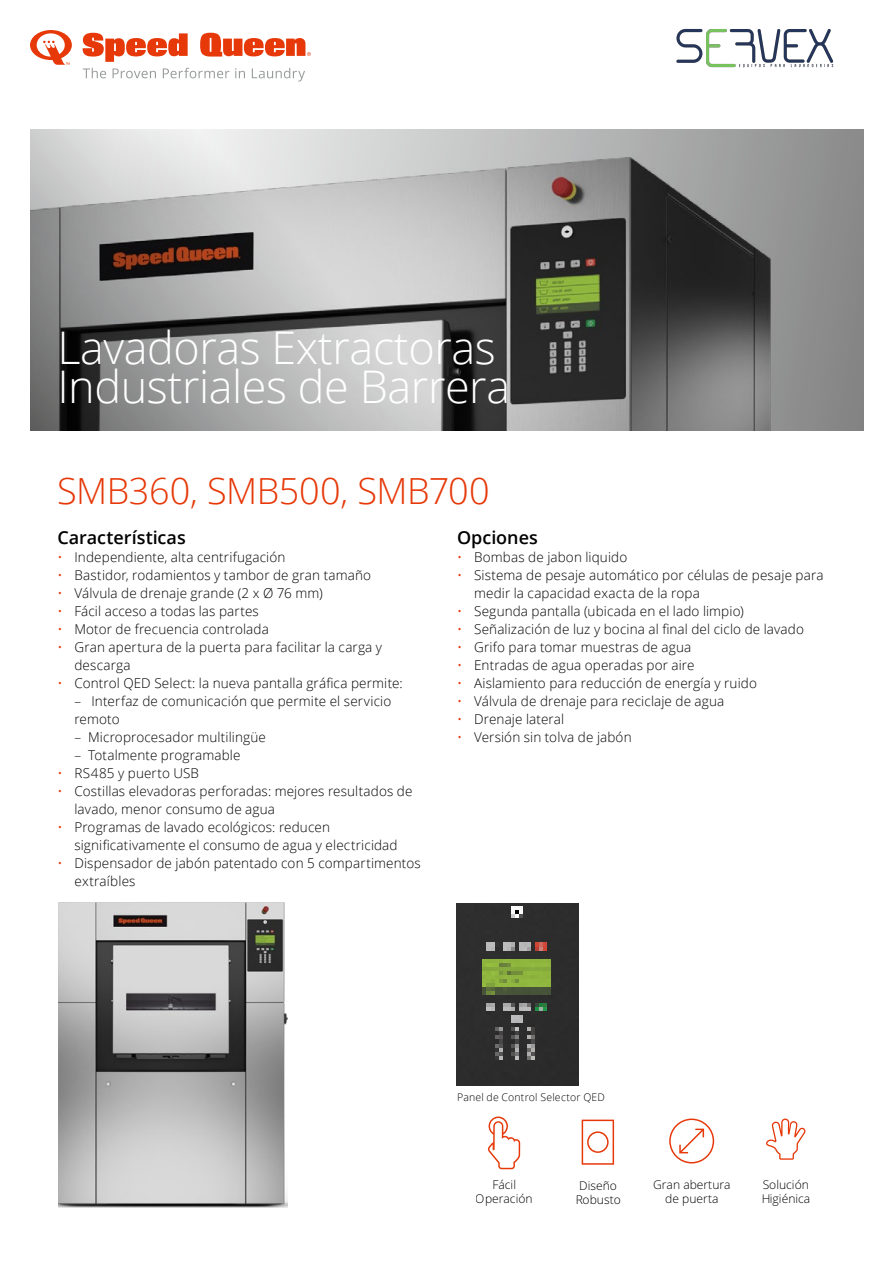
<style>
.page{position:relative;width:893px;height:1263px;background:#fff}
.page>*{position:absolute;margin:0;border:0;box-sizing:border-box;transform-origin:0 0}
.t1{font:300 45px/39px "Open Sans";letter-spacing:-.01em;color:#fff}
.t2{font:300 36px "Open Sans";letter-spacing:-.01em;color:#e63808}
.t3{font:600 18px "Open Sans";color:#000}
.t4{font:300 13.5px/18px "Open Sans";letter-spacing:.01em;color:#000}
.t5{font:300 12.15px/14.5px "Open Sans";color:#000;text-align:center}
.t6{font:300 10.5px "Open Sans";letter-spacing:.02em;color:#000}
.s1{color:#e63808}
</style>
<div class="page">
<svg style="left:83px;top:33px;width:105px;height:29px"></svg>
<svg style="left:200px;top:33px;width:111px;height:24px"></svg>
<svg style="left:30px;top:30px;width:42px;height:35px"></svg>
<svg style="left:83px;top:68px;width:23px;height:10px"></svg>
<svg style="left:113px;top:68px;width:43px;height:10px"></svg>
<svg style="left:163px;top:68px;width:82px;height:10px"></svg>
<svg style="left:252px;top:68px;width:53px;height:14px"></svg>
<img style="left:58px;top:903px;width:230px;height:305px">
<img style="left:457px;top:903px;width:122px;height:182px">
<svg style="left:766px;top:1118px;width:40px;height:42px"></svg>
<svg style="left:488px;top:1116px;width:32px;height:53px"></svg>
<svg style="left:582px;top:1119px;width:32px;height:46px"></svg>
<svg style="left:669px;top:1118px;width:45px;height:45px"></svg>
<svg style="left:30px;top:130px;width:834px;height:301px;background:#8d8d8c"></svg>
<img style="left:676px;top:28px;width:158px;height:40px">
<h1 class="t1" style="left:57px;top:327px;width:454px">Lavadoras Extractoras<br>Industriales de Barrera</h1>
<h2 class="t2" style="left:57px;top:466px;width:434px">SMB360, SMB500, SMB700</h2>
<h3 class="t3" style="left:57px;top:526px;width:130px">Características</h3>
<p class="t4" style="left:57px;top:548px;width:229px"><span class="s1">•</span> Independiente, alta centrifugación</p>
<p class="t4" style="left:57px;top:566px;width:315px"><span class="s1">•</span> Bastidor, rodamientos y tambor de gran tamaño</p>
<p class="t4" style="left:57px;top:584px;width:267px"><span class="s1">•</span> Válvula de drenaje grande (2 x Ø 76 mm)</p>
<p class="t4" style="left:57px;top:602px;width:203px"><span class="s1">•</span> Fácil acceso a todas las partes</p>
<p class="t4" style="left:57px;top:620px;width:213px"><span class="s1">•</span> Motor de frecuencia controlada</p>
<p class="t4" style="left:74px;top:638px;width:309px;text-indent:-17px"><span class="s1">•</span> Gran apertura de la puerta para facilitar la carga y descarga</p>
<p class="t4" style="left:57px;top:674px;width:347px"><span class="s1">•</span> Control QED Select: la nueva pantalla gráfica permite:</p>
<p class="t4" style="left:74px;top:692px;width:318px">– Interfaz de comunicación que permite el servicio remoto</p>
<p class="t4" style="left:74px;top:728px;width:193px">– Microprocesador multilingüe</p>
<p class="t4" style="left:74px;top:746px;width:168px">– Totalmente programable</p>
<p class="t4" style="left:57px;top:764px;width:143px"><span class="s1">•</span> RS485 y puerto USB</p>
<p class="t4" style="left:74px;top:782px;width:339px;text-indent:-17px"><span class="s1">•</span> Costillas elevadoras perforadas: mejores resultados de lavado, menor consumo de agua</p>
<p class="t4" style="left:74px;top:818px;width:325px;text-indent:-17px"><span class="s1">•</span> Programas de lavado ecológicos: reducen significativamente el consumo de agua y electricidad</p>
<p class="t4" style="left:74px;top:854px;width:348px;text-indent:-17px"><span class="s1">•</span> Dispensador de jabón patentado con 5 compartimentos extraíbles</p>
<h3 class="t3" style="left:457px;top:526px;width:82px">Opciones</h3>
<p class="t4" style="left:457px;top:548px;width:172px"><span class="s1">•</span> Bombas de jabon liquido</p>
<p class="t4" style="left:474px;top:566px;width:351px;text-indent:-17px"><span class="s1">•</span> Sistema de pesaje automático por células de pesaje para medir la capacidad exacta de la ropa</p>
<p class="t4" style="left:457px;top:602px;width:288px"><span class="s1">•</span> Segunda pantalla (ubicada en el lado limpio)</p>
<p class="t4" style="left:457px;top:620px;width:348px"><span class="s1">•</span> Señalización de luz y bocina al final del ciclo de lavado</p>
<p class="t4" style="left:457px;top:638px;width:236px"><span class="s1">•</span> Grifo para tomar muestras de agua</p>
<p class="t4" style="left:457px;top:656px;width:239px"><span class="s1">•</span> Entradas de agua operadas por aire</p>
<p class="t4" style="left:457px;top:674px;width:301px"><span class="s1">•</span> Aislamiento para reducción de energía y ruido</p>
<p class="t4" style="left:457px;top:692px;width:269px"><span class="s1">•</span> Válvula de drenaje para reciclaje de agua</p>
<p class="t4" style="left:457px;top:710px;width:109px"><span class="s1">•</span> Drenaje lateral</p>
<p class="t4" style="left:457px;top:728px;width:176px"><span class="s1">•</span> Versión sin tolva de jabón</p>
<p class="t6" style="left:457px;top:1090px;width:149px">Panel de Control Selector QED</p>
<p class="t5" style="left:476px;top:1177px;width:58px">Fácil<br>Operación</p>
<p class="t5" style="left:575px;top:1177px;width:47px">Diseño<br>Robusto</p>
<p class="t5" style="left:653px;top:1177px;width:79px">Gran abertura de puerta</p>
<p class="t5" style="left:761px;top:1177px;width:51px;text-align:left">Solución<br>Higiénica</p>
</div>
